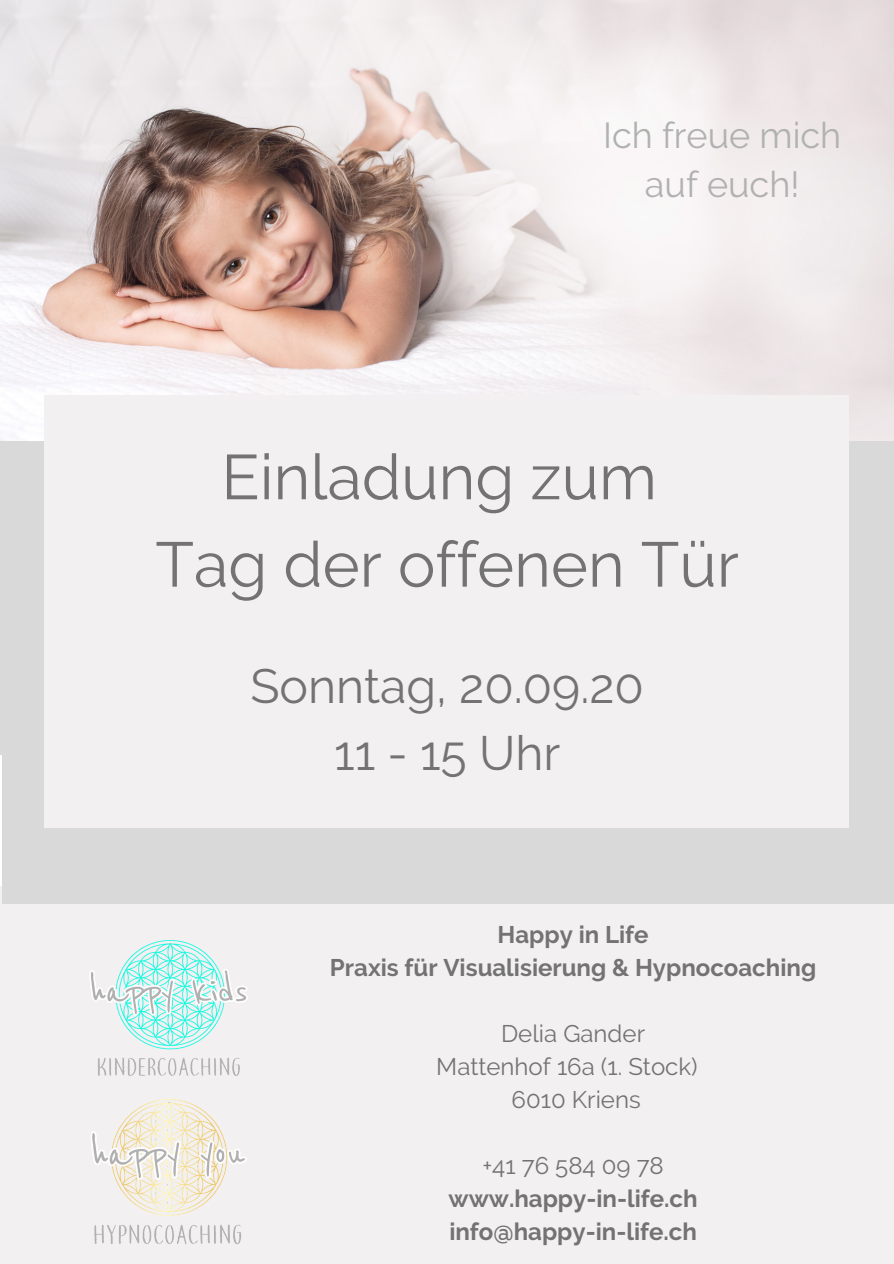
<style>
.page{position:relative;width:894px;height:1264px;background:#fff}
.page>*{position:absolute;margin:0;border:0;box-sizing:border-box;transform-origin:0 0}
.t1{font:63px/87.3px "Raleway";color:#737373;text-align:center}
.t2{font:48px/66.4px "Raleway";color:#737373;text-align:center}
.t3{font:36px/49.5px "Raleway";color:#b1b1b1;text-align:center}
.t4{font:700 24px/33px "Raleway";color:#737373;text-align:center}
.t5{font:24px "Raleway";color:#737373}
</style>
<div class="page">
<div style="left:0;top:886px;width:893px;height:377px;background:#f3f0f1"></div>
<div style="left:0;top:109px;width:893px;height:646px;background:#d9d9d9"></div>
<div style="left:2px;top:729px;width:891px;height:175px;background:#d9d9d9"></div>
<img style="left:0;top:0;width:893px;height:441px">
<div style="left:45px;top:395px;width:803px;height:432px;background:#f3f0f1"></div>
<img style="left:89px;top:940px;width:158px;height:135px">
<img style="left:91px;top:1099px;width:156px;height:146px">
<h3 class="t3" style="left:603px;top:110px;width:239px">Ich freue mich auf euch!</h3>
<h1 class="t1" style="left:155px;top:433px;width:585px">Einladung zum<br>Tag der offenen Tür</h1>
<h2 class="t2" style="left:250px;top:653px;width:395px">Sonntag, 20.09.20<br>11 - 15 Uhr</h2>
<p class="t4" style="left:330px;top:917px;width:487px">Happy in Life<br>Praxis für Visualisierung &amp; Hypnocoaching</p>
<p class="t5" style="left:501px;top:1019px;width:145px">Delia Gander</p>
<p class="t5" style="left:436px;top:1052px;width:263px">Mattenhof 16a (1. Stock)</p>
<p class="t5" style="left:511px;top:1084px;width:131px">6010 Kriens</p>
<p class="t5" style="left:482px;top:1150px;width:183px">+41 76 584 09 78</p>
<p class="t4" style="left:448px;top:1181px;width:250px;text-align:left">www.happy-in-life.ch info@happy-in-life.ch</p>
</div>
